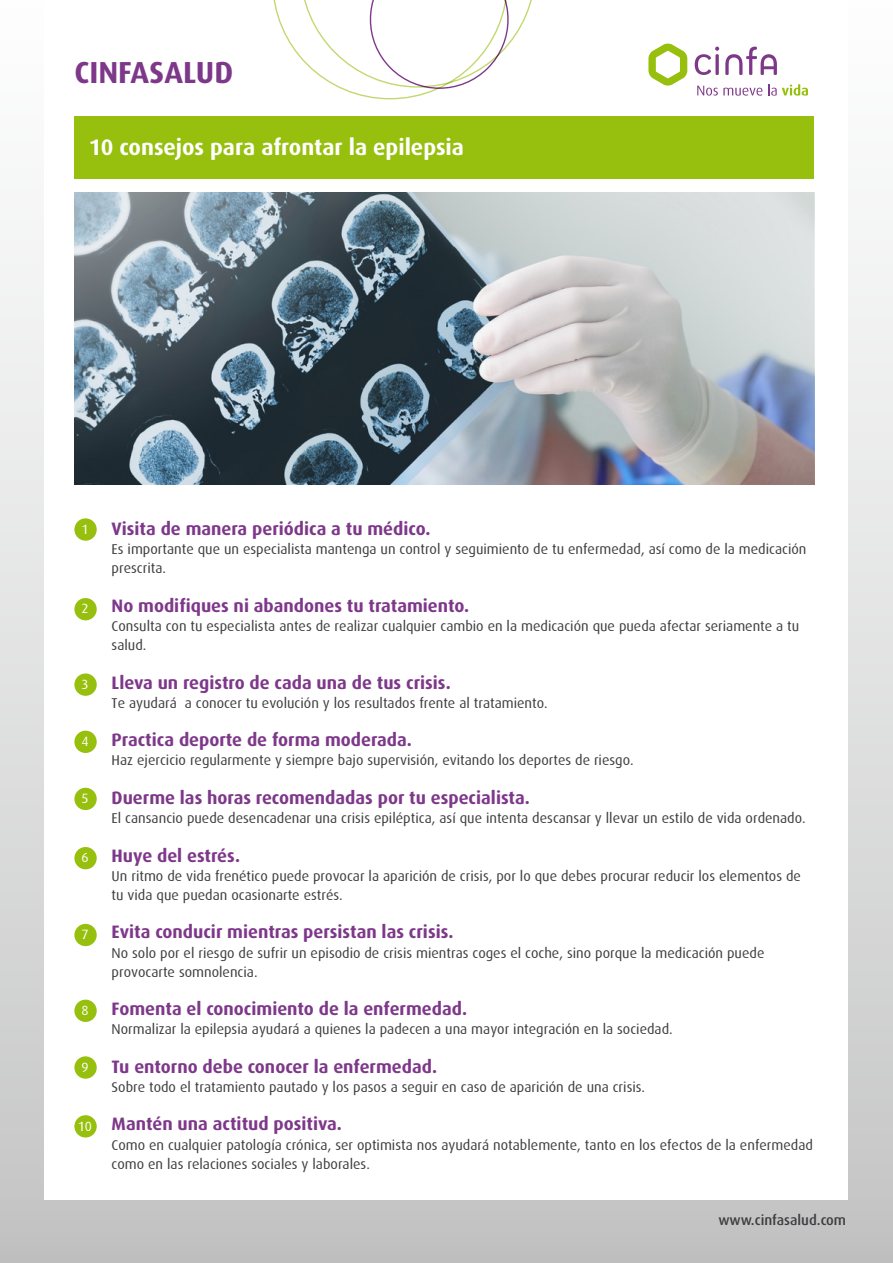
<style>
.page{position:relative;width:893px;height:1263px;background:#fff}
.page>*{position:absolute;margin:0;border:0;box-sizing:border-box;transform-origin:0 0}
.t1{font:700 30.45px "Dax";color:#7e388a}
.t2{font:700 22.5px "Dax";color:#fff}
.t3{font:700 18px "Dax";color:#7e388a}
.t4{font:14.25px/19.2px "Dax";color:#3e3d40}
.t5{font:500 14.25px "Dax";color:#3e3d40}
.t6{font:13.5px "Dax";color:#fff}
</style>
<div class="page">
<div style="left:0;top:0;width:893px;height:1263px;background:linear-gradient(to bottom,#fff,#c6c6c7)"></div>
<div style="left:45px;top:0;width:803px;height:1199px;background:#fff"></div>
<svg style="left:273px;top:0;width:259px;height:99px"></svg>
<svg style="left:725px;top:47px;width:52px;height:28px"></svg>
<svg style="left:695px;top:47px;width:24px;height:28px"></svg>
<svg style="left:648px;top:44px;width:39px;height:42px"></svg>
<svg style="left:697px;top:86px;width:65px;height:10px"></svg>
<svg style="left:768px;top:84px;width:40px;height:12px"></svg>
<img style="left:74px;top:192px;width:740px;height:292px">
<div style="left:74px;top:117px;width:740px;height:62px;background:#97bf0d"></div>
<div style="left:74px;top:518px;width:23px;height:23px;background:#97bf0d;border-radius:50%"></div>
<div style="left:74px;top:598px;width:23px;height:22px;background:#97bf0d;border-radius:50%"></div>
<div style="left:74px;top:673px;width:23px;height:23px;background:#97bf0d;border-radius:50%"></div>
<div style="left:74px;top:731px;width:23px;height:22px;background:#97bf0d;border-radius:50%"></div>
<div style="left:74px;top:788px;width:23px;height:22px;background:#97bf0d;border-radius:50%"></div>
<div style="left:74px;top:847px;width:23px;height:22px;background:#97bf0d;border-radius:50%"></div>
<div style="left:74px;top:924px;width:23px;height:22px;background:#97bf0d;border-radius:50%"></div>
<div style="left:74px;top:1000px;width:23px;height:22px;background:#97bf0d;border-radius:50%"></div>
<div style="left:74px;top:1056px;width:23px;height:23px;background:#97bf0d;border-radius:50%"></div>
<div style="left:74px;top:1115px;width:23px;height:22px;background:#97bf0d;border-radius:50%"></div>
<h1 class="t1" style="left:74px;top:55px;width:160px">CINFASALUD</h1>
<h2 class="t2" style="left:89px;top:134px;width:377px">10 consejos para afrontar la epilepsia</h2>
<p class="t6" style="left:81px;top:522px;width:9px">1</p>
<p class="t6" style="left:81px;top:601px;width:9px">2</p>
<p class="t6" style="left:81px;top:677px;width:9px">3</p>
<p class="t6" style="left:81px;top:734px;width:9px">4</p>
<p class="t6" style="left:81px;top:791px;width:9px">5</p>
<p class="t6" style="left:81px;top:850px;width:9px">6</p>
<p class="t6" style="left:81px;top:927px;width:9px">7</p>
<p class="t6" style="left:81px;top:1003px;width:9px">8</p>
<p class="t6" style="left:81px;top:1059px;width:9px">9</p>
<p class="t6" style="left:78px;top:1118px;width:16px">10</p>
<p class="t3" style="left:112px;top:519px;width:320px">Visita de manera periódica a tu médico.</p>
<p class="t4" style="left:112px;top:540px;width:696px">Es importante que un especialista mantenga un control y seguimiento de tu enfermedad, así como de la medicación prescrita.</p>
<p class="t3" style="left:112px;top:595px;width:359px">No modifiques ni abandones tu tratamiento.</p>
<p class="t4" style="left:112px;top:617px;width:689px">Consulta con tu especialista antes de realizar cualquier cambio en la medicación que pueda afectar seriamente a tu salud.</p>
<p class="t3" style="left:112px;top:672px;width:341px">Lleva un registro de cada una de tus crisis.</p>
<p class="t4" style="left:112px;top:693px;width:438px">Te ayudará a conocer tu evolución y los resultados frente al tratamiento.</p>
<p class="t3" style="left:112px;top:730px;width:302px">Practica deporte de forma moderada.</p>
<p class="t4" style="left:112px;top:751px;width:524px">Haz ejercicio regularmente y siempre bajo supervisión, evitando los deportes de riesgo.</p>
<p class="t3" style="left:112px;top:787px;width:420px">Duerme las horas recomendadas por tu especialista.</p>
<p class="t4" style="left:112px;top:809px;width:696px">El cansancio puede desencadenar una crisis epiléptica, así que intenta descansar y llevar un estilo de vida ordenado.</p>
<p class="t3" style="left:112px;top:845px;width:130px">Huye del estrés.</p>
<p class="t4" style="left:112px;top:866px;width:691px">Un ritmo de vida frenético puede provocar la aparición de crisis, por lo que debes procurar reducir los elementos de tu vida que puedan ocasionarte estrés.</p>
<p class="t3" style="left:112px;top:922px;width:343px">Evita conducir mientras persistan las crisis.</p>
<p class="t4" style="left:112px;top:943px;width:654px">No solo por el riesgo de sufrir un episodio de crisis mientras coges el coche, sino porque la medicación puede provocarte somnolencia.</p>
<p class="t3" style="left:112px;top:999px;width:357px">Fomenta el conocimiento de la enfermedad.</p>
<p class="t4" style="left:112px;top:1020px;width:563px">Normalizar la epilepsia ayudará a quienes la padecen a una mayor integración en la sociedad.</p>
<p class="t3" style="left:112px;top:1056px;width:327px">Tu entorno debe conocer la enfermedad.</p>
<p class="t4" style="left:112px;top:1077px;width:535px">Sobre todo el tratamiento pautado y los pasos a seguir en caso de aparición de una crisis.</p>
<p class="t3" style="left:112px;top:1114px;width:232px">Mantén una actitud positiva.</p>
<p class="t4" style="left:112px;top:1135px;width:703px">Como en cualquier patología crónica, ser optimista nos ayudará notablemente, tanto en los efectos de la enfermedad como en las relaciones sociales y laborales.</p>
<p class="t5" style="left:718px;top:1212px;width:129px">www.cinfasalud.com</p>
</div>
